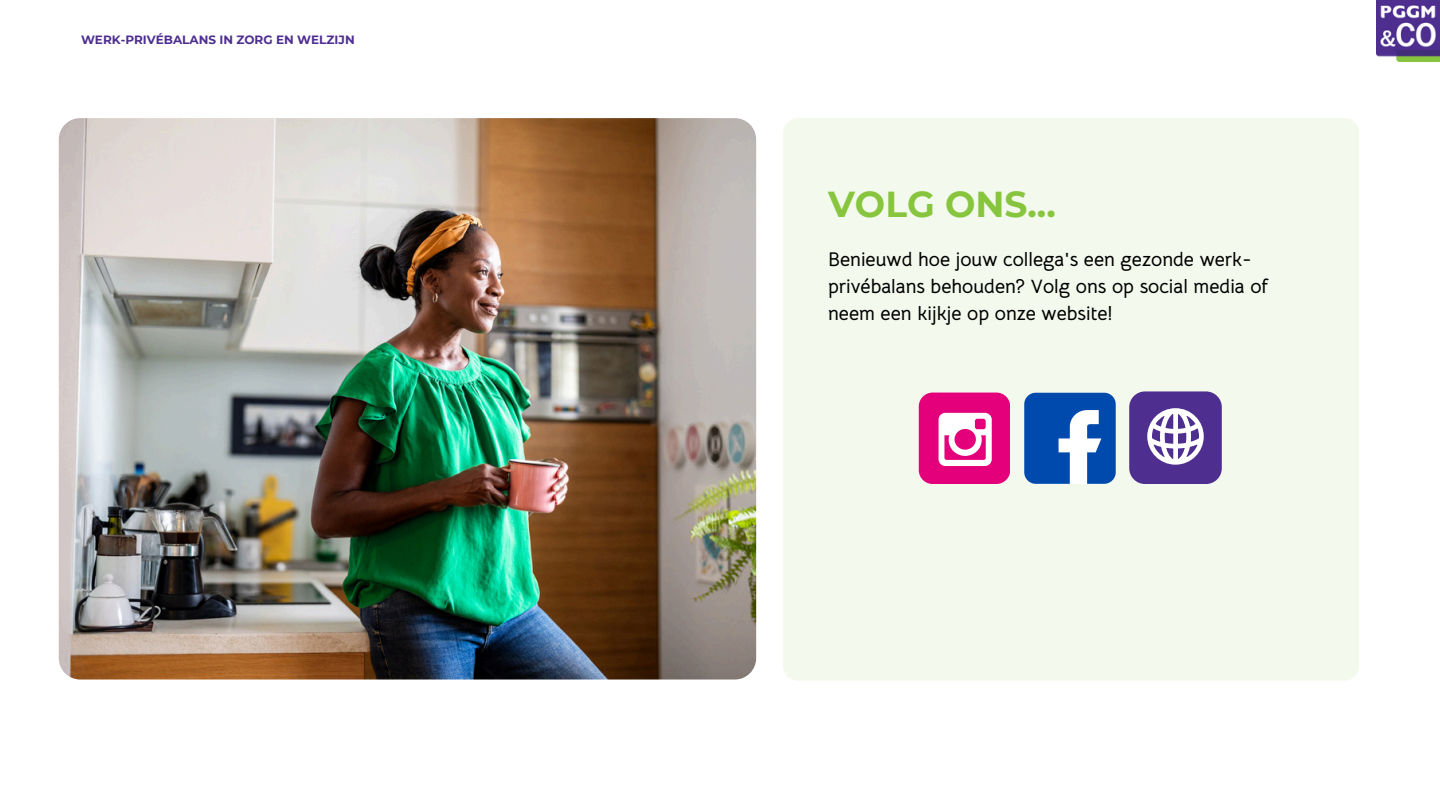
<style>
.page{position:relative;width:1440px;height:810px;background:#fff}
.page>*{position:absolute;margin:0;border:0;box-sizing:border-box;transform-origin:0 0}
.t1{font:700 36px "Montserrat";color:#88c53f}
.t2{font:700 19.5px/27px "Bellota Text";color:#000}
.t3{font:700 12px "Montserrat";color:#4e2f90}
</style>
<div class="page">
<div style="left:783px;top:118px;width:576px;height:563px;background:#f3f9ec"></div>
<img style="left:1377px;top:0;width:63px;height:61px">
<img style="left:59px;top:118px;width:697px;height:561px;border-radius:21px">
<svg style="left:1024px;top:393px;width:91px;height:91px"></svg>
<div style="left:919px;top:393px;width:91px;height:91px;background:#e5007b;border-radius:14px"></div>
<svg style="left:939px;top:413px;width:53px;height:53px"></svg>
<div style="left:1129px;top:391px;width:93px;height:93px;background:#4e2f90;border-radius:16px"></div>
<svg style="left:1147px;top:408px;width:57px;height:56px"></svg>
<p class="t3" style="left:81px;top:32px;width:275px">WERK-PRIVÉBALANS IN ZORG EN WELZIJN</p>
<p class="t1" style="left:828px;top:182px;width:229px">VOLG ONS...</p>
<p class="t2" style="left:828px;top:246px;width:442px">Benieuwd hoe jouw collega's een gezonde werk&shy;privébalans behouden? Volg ons op social media of neem een kijkje op onze website!</p>
</div>
